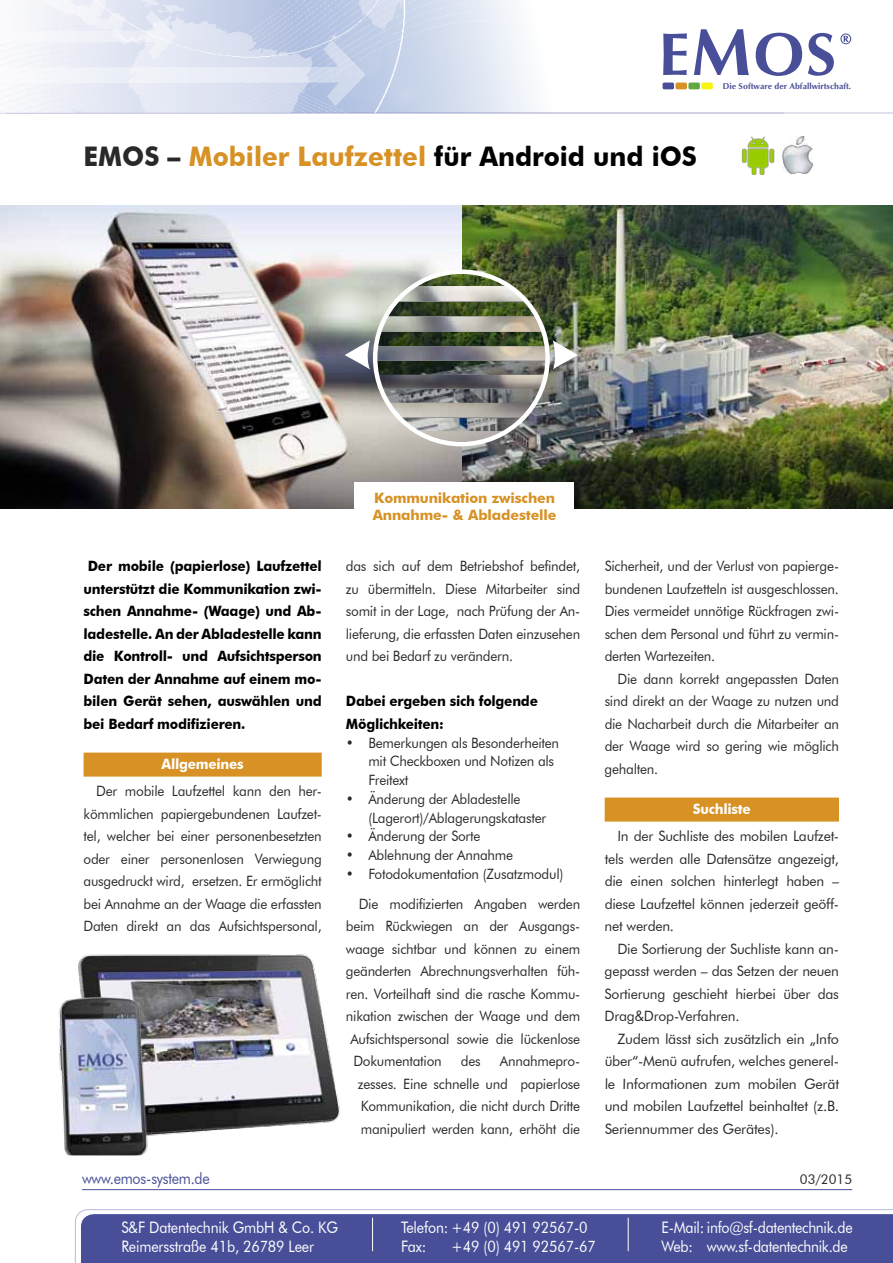
<style>
.page{position:relative;width:893px;height:1263px;background:#fff}
.page>*{position:absolute;margin:0;border:0;box-sizing:border-box;transform-origin:0 0}
.t1{font:700 27px "Futura BT";color:#d79124;scale:.96 1}
.t2{font:15.9px/19px "Futura BT";letter-spacing:-.01em;color:#fff;scale:.9 1}
.t3{font:15.9px "Futura BT";letter-spacing:-.02em;color:#484f98;scale:.9 1}
.t4{font:14.25px/22.5px "Futura BT";letter-spacing:-.01em;color:#292929;text-align:justify;scale:.94 1}
.t5{font:14.25px/22.5px "Futura BT";letter-spacing:-.01em;color:#292929;text-align:justify}
.t6{font:700 14.25px/22.5px "Futura BT";letter-spacing:-.01em;color:#000;text-align:justify;scale:.94 1}
.t7{font:700 14.25px/17.1px "Futura BT";letter-spacing:-.01em;color:#d79124}
.t8{font:700 14.25px "Futura BT";color:#fff;scale:.94 1}
.t9{font:13.5px "Futura BT";color:#292929}
.t10{font:700 8.7px "Optimum";color:#484f98}
.s1{color:#292929}
.s2{color:#000}
</style>
<div class="page">
<svg style="left:75px;top:1209px;width:818px;height:54px;background:#595fa1"></svg>
<hr style="left:372px;top:1218px;width:1px;height:33px;background:#fff">
<hr style="left:628px;top:1218px;width:1px;height:33px;background:#fff">
<hr style="left:82px;top:1189px;width:770px;height:1px;background:#484f98">
<hr style="left:0;top:113px;width:893px;height:1px;background:#c3c2dd">
<svg style="left:663px;top:33px;width:24px;height:42px"></svg>
<svg style="left:694px;top:29px;width:55px;height:46px"></svg>
<svg style="left:756px;top:33px;width:46px;height:43px"></svg>
<svg style="left:808px;top:33px;width:26px;height:43px"></svg>
<svg style="left:840px;top:33px;width:11px;height:11px"></svg>
<div style="left:663px;top:83px;width:11px;height:6px;background:#484f98;border-radius:2px"></div>
<div style="left:675px;top:83px;width:12px;height:6px;background:#d79124;border-radius:2px"></div>
<div style="left:688px;top:83px;width:12px;height:6px;background:#5fa841;border-radius:2px"></div>
<div style="left:701px;top:83px;width:12px;height:6px;background:#f7f410;border-radius:2px"></div>
<img style="left:0;top:0;width:575px;height:113px">
<svg style="left:0;top:10px;width:366px;height:96px"></svg>
<div style="left:84px;top:753px;width:238px;height:24px;background:#d79124"></div>
<div style="left:605px;top:797px;width:234px;height:24px;background:#d79124"></div>
<img style="left:781px;top:137px;width:32px;height:37px">
<img style="left:741px;top:137px;width:34px;height:37px">
<img style="left:0;top:206px;width:893px;height:303px">
<img style="left:414px;top:272px;width:95px;height:14px">
<img style="left:386px;top:301px;width:151px;height:16px">
<img style="left:375px;top:332px;width:173px;height:43px">
<img style="left:381px;top:388px;width:161px;height:15px">
<img style="left:399px;top:417px;width:125px;height:14px">
<svg style="left:375px;top:286px;width:173px;height:15px"></svg>
<img style="left:396px;top:286px;width:130px;height:15px">
<svg style="left:375px;top:317px;width:173px;height:15px"></svg>
<img style="left:379px;top:317px;width:165px;height:15px">
<svg style="left:378px;top:346px;width:167px;height:15px;background:#8e8c8e"></svg>
<img style="left:377px;top:375px;width:169px;height:13px">
<svg style="left:375px;top:403px;width:173px;height:14px"></svg>
<img style="left:388px;top:403px;width:147px;height:14px">
<svg style="left:375px;top:431px;width:173px;height:11px"></svg>
<img style="left:416px;top:431px;width:91px;height:11px">
<div style="left:373px;top:269px;width:177px;height:177px;border:4px solid #fff;border-radius:50%"></div>
<div style="left:354px;top:482px;width:220px;height:51px;background:#fff"></div>
<svg style="left:345px;top:340px;width:25px;height:30px"></svg>
<svg style="left:553px;top:340px;width:25px;height:30px"></svg>
<img style="left:58px;top:954px;width:282px;height:201px">
<h1 class="t1" style="left:84px;top:140px;width:640px"><span class="s1">EMOS –</span> Mobiler Laufzettel <span class="s2">für Android und iOS</span></h1>
<p class="t10" style="left:723px;top:81px;width:130px">Die Software der Abfallwirtschaft.</p>
<p class="t7" style="left:373px;top:489px;width:185px">Kommunikation zwischen<br>Annahme- &amp; Abladestelle</p>
<p class="t6" style="left:84px;top:555px;width:255px">Der mobile (papierlose) Laufzettel unterstützt die Kommunikation zwi&shy;schen Annahme- (Waage) und Ab&shy;ladestelle. An der Abladestelle kann die Kontroll- und Aufsichtsperson Daten der Annahme auf einem mo&shy;bilen Gerät sehen, auswählen und bei Bedarf modifizieren.</p>
<p class="t8" style="left:162px;top:755px;width:89px">Allgemeines</p>
<p class="t4" style="left:84px;top:780px;width:255px;text-indent:13px">Der mobile Laufzettel kann den her&shy;kömmlichen papiergebundenen Laufzet&shy;tel, welcher bei einer personenbesetzten oder einer personenlosen Verwiegung ausgedruckt wird, ersetzen. Er ermöglicht bei Annahme an der Waage die erfassten Daten direkt an das Aufsichtspersonal,</p>
<p class="t4" style="left:346px;top:555px;width:251px">das sich auf dem Betriebshof befindet, zu übermitteln. Diese Mitarbeiter sind somit in der Lage, nach Prüfung der An&shy;lieferung, die erfassten Daten einzusehen und bei Bedarf zu verändern.</p>
<p class="t6" style="left:346px;top:690px;width:206px">Dabei ergeben sich folgende<br>Möglichkeiten:</p>
<p class="t4" style="left:368px;top:733px;width:205px;line-height:18.8px;text-align:left;text-indent:-23px">• Bemerkungen als Besonderheiten mit Checkboxen und Notizen als<br>Freitext</p>
<p class="t4" style="left:368px;top:789px;width:191px;line-height:18.8px;text-indent:-23px">• Änderung der Abladestelle (Lagerort)/Ablagerungskataster</p>
<p class="t4" style="left:346px;top:825px;width:145px">• Änderung der Sorte</p>
<p class="t4" style="left:346px;top:844px;width:180px">• Ablehnung der Annahme</p>
<p class="t4" style="left:359px;top:859px;width:237px;line-height:30px;text-indent:-13px">• Fotodokumentation (Zusatzmodul)<br>Die modifizierten Angaben werden</p>
<p class="t4" style="left:346px;top:915px;width:251px">beim Rückwiegen an der Ausgangs-</p>
<p class="t4" style="left:346px;top:937px;width:251px">waage sichtbar und können zu einem</p>
<p class="t4" style="left:346px;top:960px;width:251px">geänderten Abrechnungsverhalten füh-</p>
<p class="t4" style="left:346px;top:982px;width:251px">ren. Vorteilhaft sind die rasche Kommu-</p>
<p class="t4" style="left:346px;top:1005px;width:251px">nikation zwischen der Waage und dem</p>
<p class="t4" style="left:350px;top:1027px;width:246px">Aufsichtspersonal sowie die lückenlose</p>
<p class="t4" style="left:353px;top:1050px;width:96px">Dokumentation</p>
<p class="t4" style="left:461px;top:1050px;width:23px">des</p>
<p class="t4" style="left:358px;top:1050px;width:238px;text-indent:142px">Annahmepro&shy;zesses. Eine schnelle und papierlose Kommunikation, die nicht durch Dritte manipuliert werden kann, erhöht die</p>
<p class="t4" style="left:605px;top:555px;width:251px">Sicherheit, und der Verlust von papierge&shy;bundenen Laufzetteln ist ausgeschlossen.<br>Dies vermeidet unnötige Rückfragen zwi&shy;schen dem Personal und führt zu vermin&shy;derten Wartezeiten.</p>
<p class="t4" style="left:605px;top:667px;width:251px;text-indent:13px">Die dann korrekt angepassten Daten sind direkt an der Waage zu nutzen und die Nacharbeit durch die Mitarbeiter an der Waage wird so gering wie möglich gehalten.</p>
<p class="t8" style="left:693px;top:800px;width:63px">Suchliste</p>
<p class="t5" style="left:605px;top:825px;width:236px;text-indent:13px">In der Suchliste des mobilen Laufzet&shy;tels werden alle Datensätze angezeigt, die einen solchen hinterlegt haben – diese Laufzettel können jederzeit geöff&shy;net werden.</p>
<p class="t5" style="left:605px;top:937px;width:236px;text-indent:13px">Die Sortierung der Suchliste kann an&shy;gepasst werden – das Setzen der neuen Sortierung geschieht hierbei über das Drag&amp;Drop-Verfahren.</p>
<p class="t5" style="left:605px;top:1027px;width:236px;text-indent:13px">Zudem lässt sich zusätzlich ein „Info über“-Menü aufrufen, welches generel&shy;le Informationen zum mobilen Gerät und mobilen Laufzettel beinhaltet (z.B.<br>Seriennummer des Gerätes).</p>
<p class="t3" style="left:82px;top:1168px;width:143px">www.emos-system.de</p>
<p class="t9" style="left:800px;top:1171px;width:54px">03/2015</p>
<p class="t2" style="left:121px;top:1217px;width:242px">S&amp;F Datentechnik GmbH &amp; Co. KG<br>Reimersstraße 41b, 26789 Leer</p>
<p class="t2" style="left:401px;top:1217px;width:209px">Telefon: +49 (0) 491 92567-0<br>Fax:</p>
<p class="t2" style="left:451px;top:1237px;width:162px">+49 (0) 491 92567-67</p>
<p class="t2" style="left:662px;top:1218px;width:214px">E-Mail: info@sf-datentechnik.de<br>Web: www.sf-datentechnik.de</p>
</div>
